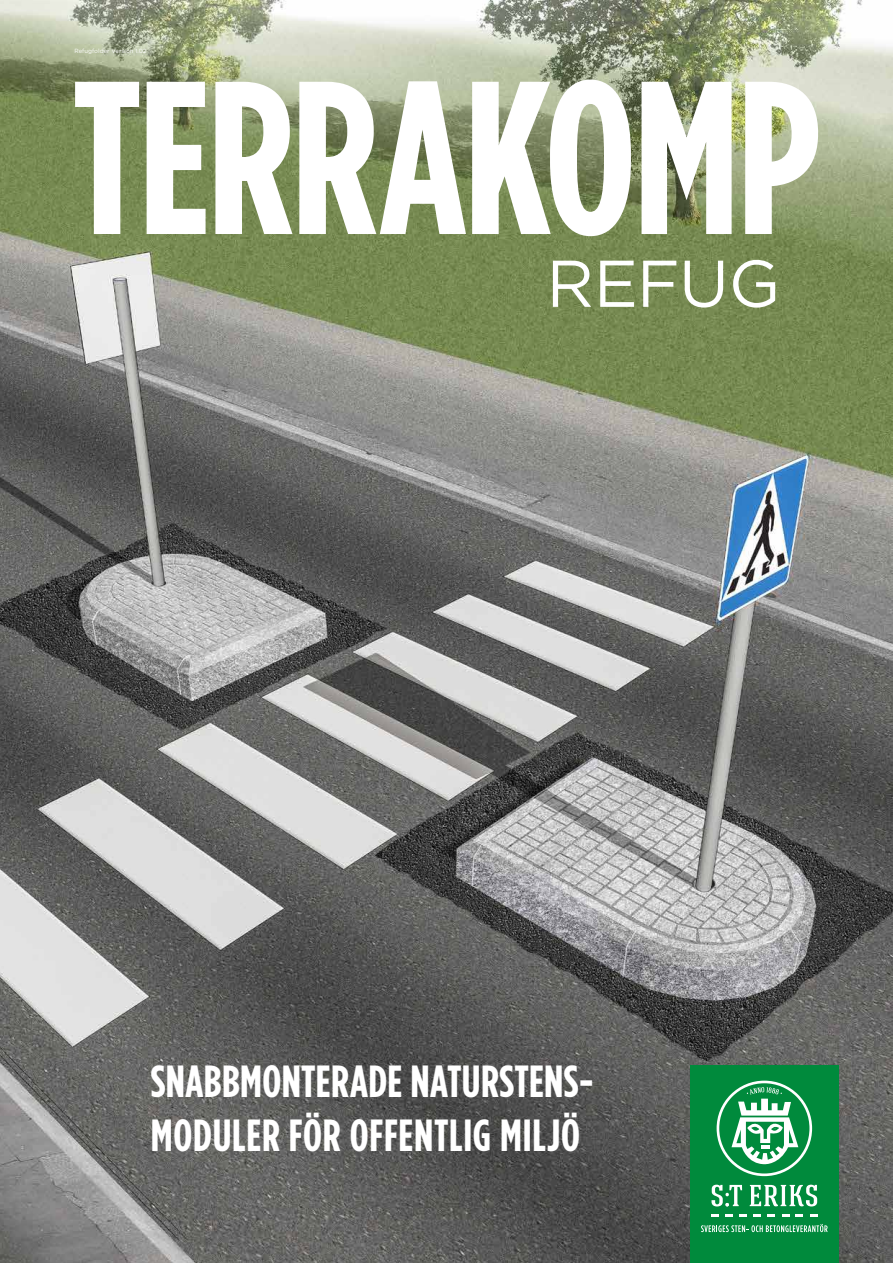
<style>
.page{position:relative;width:893px;height:1263px;background:#fff}
.page>*{position:absolute;margin:0;border:0;box-sizing:border-box;transform-origin:0 0}
.t1{font:700 217.5px "Gotham Condensed";letter-spacing:-.01em;color:#fff}
.t2{font:66px "Gotham";letter-spacing:-.01em;color:#fff}
.t3{font:700 45px/54px "Gotham Condensed";letter-spacing:.01em;color:#fff}
.t4{font:6px "Gotham";color:#fff}
</style>
<div class="page">
<img style="left:0;top:0;width:893px;height:1263px">
<div style="left:690px;top:1065px;width:149px;height:198px;background:#008a3c"></div>
<svg style="left:701px;top:1224px;width:127px;height:8px"></svg>
<svg style="left:711px;top:1185px;width:31px;height:22px"></svg>
<svg style="left:750px;top:1185px;width:67px;height:21px"></svg>
<svg style="left:711px;top:1214px;width:8px;height:3px"></svg>
<svg style="left:725px;top:1214px;width:8px;height:3px"></svg>
<svg style="left:739px;top:1214px;width:8px;height:3px"></svg>
<svg style="left:754px;top:1214px;width:7px;height:3px"></svg>
<svg style="left:768px;top:1214px;width:7px;height:3px"></svg>
<svg style="left:782px;top:1214px;width:7px;height:3px"></svg>
<svg style="left:796px;top:1214px;width:7px;height:3px"></svg>
<svg style="left:810px;top:1214px;width:7px;height:3px"></svg>
<svg style="left:717px;top:1081px;width:95px;height:95px"></svg>
<p class="t4" style="left:74px;top:48px;width:74px">Refugfolder Version 1.02</p>
<h1 class="t1" style="left:72px;top:35px;width:751px">TERRAKOMP</h1>
<h2 class="t2" style="left:546px;top:241px;width:236px">REFUG</h2>
<p class="t3" style="left:151px;top:1053px;width:445px">SNABBMONTERADE NATURSTENS-<br>MODULER FÖR OFFENTLIG MILJÖ</p>
</div>
